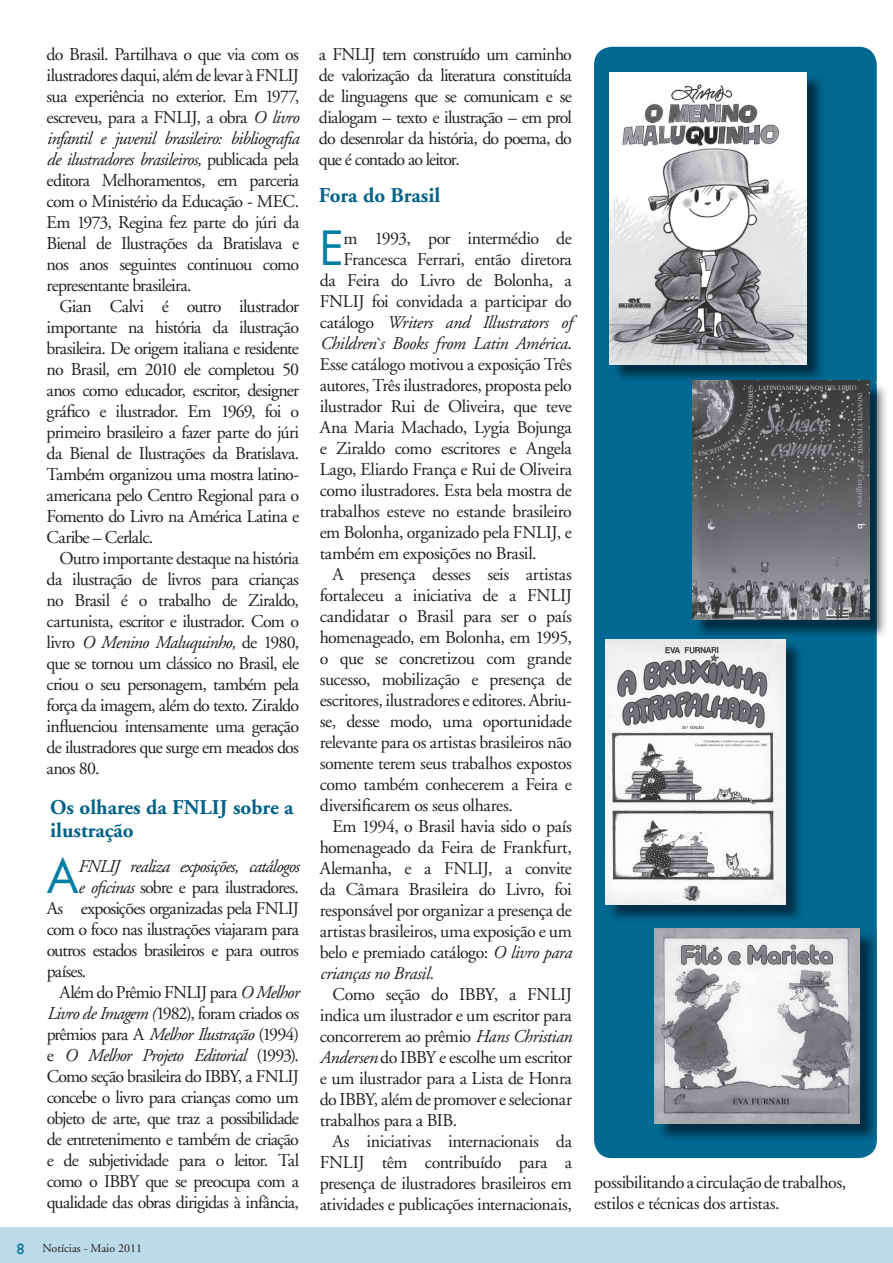
<style>
.page{position:relative;width:893px;height:1263px;background:#fff}
.page>*{position:absolute;margin:0;border:0;box-sizing:border-box;transform-origin:0 0}
.t1{font:45.9px "Futura";color:#007ea4}
.t2{font:700 21px/22.5px "Adobe Garamond";color:#006288}
.t3{font:18px/21px "Adobe Garamond";letter-spacing:-.03em;color:#231f20;text-align:justify}
.t4{font:italic 18px "Adobe Garamond";letter-spacing:-.03em;color:#231f20}
.t5{font:18px "Adobe Garamond";letter-spacing:-.05em;color:#231f20}
.t6{font:18px "Adobe Garamond";letter-spacing:-.055em;color:#231f20}
.t7{font:12px "Adobe Garamond";color:#231f20}
.s1{font-style:italic}
.s2{font-style:normal}
.s3{font-family:"Gill Sans";font-size:15px;color:#00719c}
</style>
<div class="page">
<div style="left:0;top:1227px;width:893px;height:36px;background:#bbdaea"></div>
<div style="left:594px;top:47px;width:283px;height:1111px;background:#006991;border-radius:18px"></div>
<img style="left:612px;top:74px;width:213px;height:307px">
<img style="left:609px;top:72px;width:197px;height:292px">
<img style="left:698px;top:383px;width:188px;height:256px">
<img style="left:692px;top:381px;width:177px;height:239px">
<img style="left:607px;top:641px;width:193px;height:278px">
<img style="left:605px;top:639px;width:180px;height:265px">
<img style="left:657px;top:931px;width:220px;height:211px">
<img style="left:655px;top:929px;width:204px;height:194px">
<p class="t3" style="left:47px;top:44px;width:254px">do Brasil. Partilhava o que via com os ilustradores daqui, além de levar à FNLIJ sua experiência no exterior. Em 1977, escreveu, para a FNLIJ, a obra <span class="s1">O livro infantil e juvenil brasileiro: bibliografia de ilustradores brasileiros,</span> publicada pela editora Melhoramentos, em parceria com o Ministério da Educação - MEC.<br>Em 1973, Regina fez parte do júri da Bienal de Ilustrações da Bratislava e nos anos seguintes continuou como representante brasileira.</p>
<p class="t3" style="left:47px;top:296px;width:254px;text-indent:13px">Gian Calvi é outro ilustrador importante na história da ilustração brasileira. De origem italiana e residente no Brasil, em 2010 ele completou 50 anos como educador, escritor, designer gráfico e ilustrador. Em 1969, foi o primeiro brasileiro a fazer parte do júri da Bienal de Ilustrações da Bratislava.<br>Também organizou uma mostra latino&shy;americana pelo Centro Regional para o Fomento do Livro na América Latina e Caribe – Cerlalc.</p>
<p class="t3" style="left:47px;top:548px;width:254px;text-indent:13px">Outro importante destaque na história da ilustração de livros para crianças no Brasil é o trabalho de Ziraldo, cartunista, escritor e ilustrador. Com o livro <span class="s1">O Menino Maluquinho,</span> de 1980, que se tornou um clássico no Brasil, ele criou o seu personagem, também pela força da imagem, além do texto. Ziraldo influenciou intensamente uma geração de ilustradores que surge em meados dos anos 80.</p>
<p class="t2" style="left:50px;top:796px;width:245px">Os olhares da FNLIJ sobre a ilustração</p>
<h1 class="t1" style="left:47px;top:844px;width:33px">A</h1>
<p class="t4" style="left:78px;top:856px;width:223px">FNLIJ realiza exposições, catálogos</p>
<p class="t3" style="left:78px;top:877px;width:223px"><span class="s1">e oficinas</span> sobre e para ilustradores.</p>
<p class="t3" style="left:47px;top:898px;width:254px">As exposições organizadas pela FNLIJ</p>
<p class="t3" style="left:47px;top:919px;width:254px">com o foco nas ilustrações viajaram para</p>
<p class="t3" style="left:47px;top:940px;width:254px">outros estados brasileiros e para outros</p>
<p class="t3" style="left:47px;top:961px;width:41px">países.</p>
<p class="t3" style="left:59px;top:982px;width:241px">Além do Prêmio FNLIJ para <span class="s1">O Melhor</span></p>
<p class="t3" style="left:47px;top:1003px;width:254px"><span class="s1">Livro de Imagem (</span>1982), foram criados os</p>
<p class="t5" style="left:47px;top:1024px;width:254px">prêmios para A <span class="s1">Melhor Ilustração</span> (1994)</p>
<p class="t4" style="left:47px;top:1046px;width:254px"><span class="s2">e</span> O Melhor Projeto Editorial <span class="s2">(1993).</span></p>
<p class="t3" style="left:47px;top:1066px;width:254px">Como seção brasileira do IBBY, a FNLIJ</p>
<p class="t3" style="left:47px;top:1087px;width:254px">concebe o livro para crianças como um</p>
<p class="t5" style="left:47px;top:1109px;width:254px">objeto de arte, que traz a possibilidade</p>
<p class="t5" style="left:47px;top:1130px;width:254px">de entretenimento e também de criação</p>
<p class="t5" style="left:47px;top:1151px;width:254px">e de subjetividade para o leitor. Tal</p>
<p class="t6" style="left:47px;top:1172px;width:254px">como o IBBY que se preocupa com a</p>
<p class="t3" style="left:47px;top:1192px;width:254px">qualidade das obras dirigidas à infância,</p>
<p class="t7" style="left:17px;top:1242px;width:127px"><span class="s3">8</span> Notícias - Maio 2011</p>
<p class="t3" style="left:319px;top:44px;width:255px">a FNLIJ tem construído um caminho de valorização da literatura constituída de linguagens que se comunicam e se dialogam – texto e ilustração – em prol do desenrolar da história, do poema, do que é contado ao leitor.</p>
<p class="t2" style="left:319px;top:185px;width:123px">Fora do Brasil</p>
<h1 class="t1" style="left:320px;top:217px;width:26px">E</h1>
<p class="t3" style="left:343px;top:228px;width:230px">m 1993, por intermédio de</p>
<p class="t3" style="left:343px;top:249px;width:230px">Francesca Ferrari, então diretora</p>
<p class="t3" style="left:320px;top:270px;width:254px">da Feira do Livro de Bolonha, a</p>
<p class="t3" style="left:320px;top:291px;width:254px">FNLIJ foi convidada a participar do</p>
<p class="t4" style="left:320px;top:313px;width:254px"><span class="s2">catálogo</span> Writers and Illustrators of</p>
<p class="t4" style="left:320px;top:334px;width:254px">Children`s Books from Latin América<span class="s2">.</span></p>
<p class="t3" style="left:320px;top:354px;width:254px">Esse catálogo motivou a exposição Três</p>
<p class="t3" style="left:320px;top:375px;width:254px">autores, Três ilustradores, proposta pelo</p>
<p class="t3" style="left:320px;top:396px;width:254px">ilustrador Rui de Oliveira, que teve</p>
<p class="t3" style="left:320px;top:417px;width:254px">Ana Maria Machado, Lygia Bojunga</p>
<p class="t3" style="left:320px;top:438px;width:254px">e Ziraldo como escritores e Angela</p>
<p class="t3" style="left:320px;top:459px;width:254px">Lago, Eliardo França e Rui de Oliveira</p>
<p class="t3" style="left:320px;top:480px;width:254px">como ilustradores. Esta bela mostra de</p>
<p class="t3" style="left:320px;top:501px;width:254px">trabalhos esteve no estande brasileiro</p>
<p class="t3" style="left:320px;top:522px;width:254px">em Bolonha, organizado pela FNLIJ, e</p>
<p class="t3" style="left:320px;top:543px;width:219px">também em exposições no Brasil.</p>
<p class="t3" style="left:332px;top:564px;width:241px">A presença desses seis artistas</p>
<p class="t3" style="left:320px;top:585px;width:254px">fortaleceu a iniciativa de a FNLIJ</p>
<p class="t3" style="left:320px;top:606px;width:254px">candidatar o Brasil para ser o país</p>
<p class="t3" style="left:320px;top:627px;width:254px">homenageado, em Bolonha, em 1995,</p>
<p class="t3" style="left:320px;top:648px;width:254px">o que se concretizou com grande</p>
<p class="t3" style="left:320px;top:669px;width:254px">sucesso, mobilização e presença de</p>
<p class="t3" style="left:320px;top:690px;width:254px">escritores, ilustradores e editores. Abriu-</p>
<p class="t3" style="left:320px;top:711px;width:254px">se, desse modo, uma oportunidade</p>
<p class="t3" style="left:320px;top:732px;width:254px">relevante para os artistas brasileiros não</p>
<p class="t3" style="left:320px;top:753px;width:254px">somente terem seus trabalhos expostos</p>
<p class="t3" style="left:320px;top:774px;width:254px">como também conhecerem a Feira e</p>
<p class="t3" style="left:320px;top:795px;width:195px">diversificarem os seus olhares.</p>
<p class="t3" style="left:332px;top:816px;width:241px">Em 1994, o Brasil havia sido o país</p>
<p class="t3" style="left:320px;top:837px;width:254px">homenageado da Feira de Frankfurt,</p>
<p class="t3" style="left:320px;top:859px;width:254px">Alemanha, e a FNLIJ, a convite</p>
<p class="t3" style="left:320px;top:880px;width:254px">da Câmara Brasileira do Livro, foi</p>
<p class="t3" style="left:320px;top:901px;width:254px">responsável por organizar a presença de</p>
<p class="t3" style="left:320px;top:922px;width:254px">artistas brasileiros, uma exposição e um</p>
<p class="t3" style="left:320px;top:943px;width:254px">belo e premiado catálogo: <span class="s1">O livro para</span></p>
<p class="t4" style="left:320px;top:964px;width:116px">crianças no Brasil.</p>
<p class="t3" style="left:320px;top:985px;width:254px;text-indent:13px">Como seção do IBBY, a FNLIJ indica um ilustrador e um escritor para concorrerem ao prêmio <span class="s1">Hans Christian Andersen</span> do IBBY e escolhe um escritor e um ilustrador para a Lista de Honra do IBBY, além de promover e selecionar trabalhos para a BIB.</p>
<p class="t3" style="left:320px;top:1132px;width:254px;text-indent:13px">As iniciativas internacionais da FNLIJ têm contribuído para a presença de ilustradores brasileiros em atividades e publicações internacionais,</p>
<p class="t3" style="left:594px;top:1172px;width:254px">possibilitando a circulação de trabalhos, estilos e técnicas dos artistas.</p>
</div>
